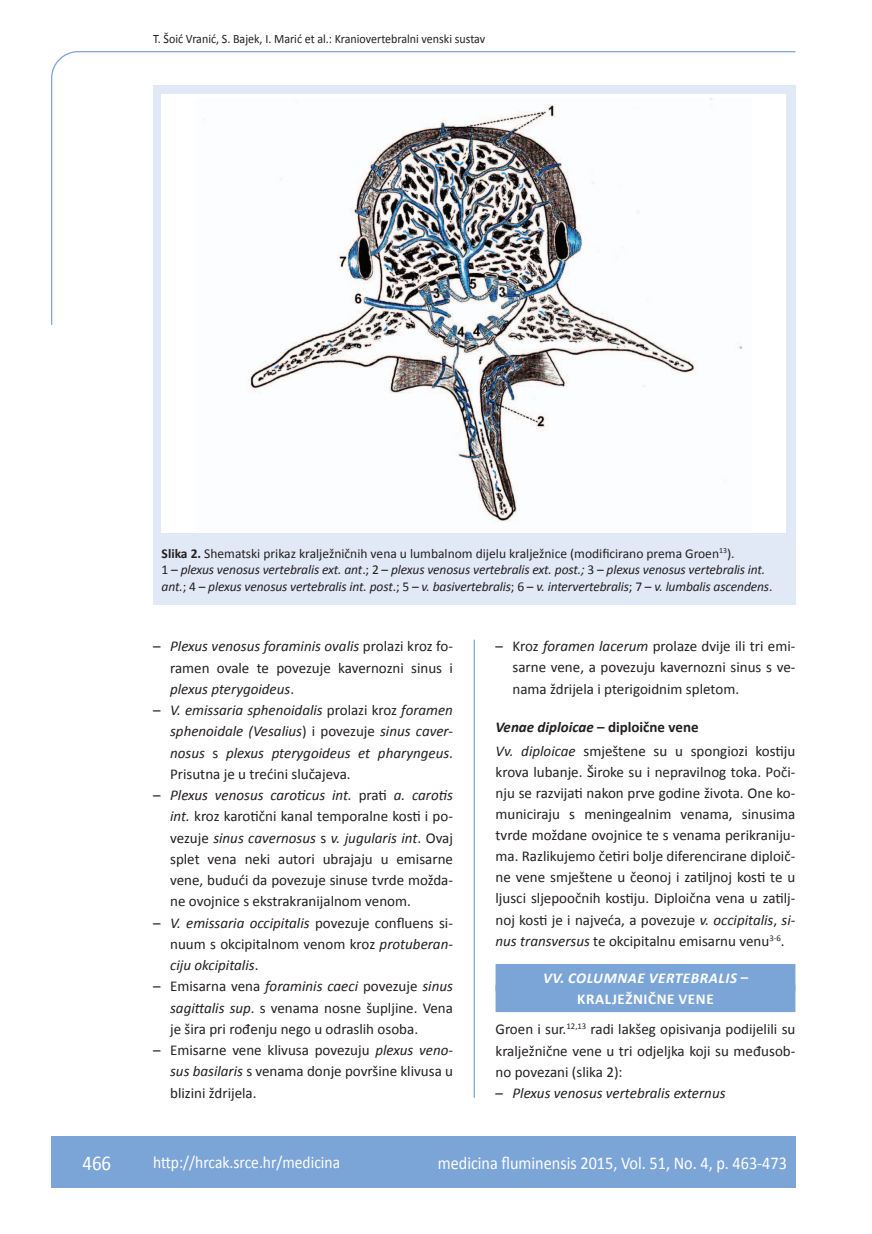
<style>
.page{position:relative;width:872px;height:1234px;background:#fff}
.page>*{position:absolute;margin:0;border:0;box-sizing:border-box;transform-origin:0 0}
.t1{font:21px "Calibri";color:#fff;scale:.9 1}
.t2{font:18px "Calibri";color:#fff;scale:.9 1}
.t3{font:17.25px "Calibri";color:#fff;scale:.9 1}
.t4{font:15px/21.3px "Calibri";color:#231f20;text-align:justify}
.t5{font:italic 15px/21.3px "Calibri";color:#231f20;text-align:justify}
.t6{font:italic 700 15px/21.1px "Calibri";letter-spacing:.04em;color:#fff}
.t7{font:italic 13.5px/16.5px "Calibri";letter-spacing:-.01em;color:#231f20}
.t8{font:12.75px "Calibri";color:#231f20;scale:.94 1}
.s1{font-weight:700;font-style:normal}
.s2{font-style:normal}
.s3{font-style:italic}
.s4{font-weight:700;font-style:italic}
.s5{font-weight:700}
.s6{font-weight:700;color:#fff}
</style>
<div class="page">
<svg style="left:51px;top:51px;width:745px;height:275px"></svg>
<hr style="left:473px;top:639px;width:2px;height:458px;background:#7ca5d7">
<div style="left:51px;top:1135px;width:744px;height:51px;background:#7ca5d7"></div>
<div style="left:495px;top:963px;width:300px;height:27px;background:#7ca5d7"></div>
<div style="left:495px;top:984px;width:300px;height:27px;background:#7ca5d7"></div>
<div style="left:153px;top:85px;width:642px;height:519px;background:#e1e9f6"></div>
<div style="left:162px;top:94px;width:624px;height:438px;background:#fff"></div>
<img style="left:204px;top:98px;width:538px;height:424px">
<p class="t8" style="left:153px;top:30px;width:355px">T. Šoić Vranić, S. Bajek, I. Marić et al.: Kraniovertebralni venski sustav</p>
<p class="t7" style="left:162px;top:544px;width:612px"><span class="s1">SLIKA 2.</span> <span class="s2">Shematski prikaz kralježničnih vena u lumbalnom dijelu kralježnice (modificirano prema Groen</span><sup>13</sup><span class="s2">).<br>1 –</span> plexus venosus vertebralis ext. ant<span class="s2">.; 2 –</span> plexus venosus vertebralis ext. post.; <span class="s2">3 –</span> plexus venosus vertebralis int. ant.<span class="s2">; 4 –</span> plexus venosus vertebralis int. post<span class="s2">.; 5 –</span> v. basivertebralis<span class="s2">; 6 –</span> v. intervertebralis<span class="s2">; 7 –</span> v. lumbalis ascendens<span class="s2">.</span></p>
<p class="t4" style="left:170px;top:634px;width:284px;text-indent:-17px">– <span class="s3">Plexus venosus foraminis ovalis</span> prolazi kroz fo&shy;ramen ovale te povezuje kavernozni sinus i <span class="s3">plexus pterygoideus</span>.</p>
<p class="t5" style="left:170px;top:698px;width:284px;text-indent:-17px"><span class="s2">–</span> V. emissaria sphenoidalis <span class="s2">prolazi kroz</span> foramen sphenoidale (Vesalius<span class="s2">) i povezuje</span> sinus caver&shy;nosus <span class="s2">s</span> plexus pterygoideus et pharyngeus<span class="s2">.<br>Prisutna je u trećini slučajeva.</span></p>
<p class="t4" style="left:170px;top:783px;width:284px;text-indent:-17px">– <span class="s3">Plexus venosus caroticus int.</span> prati <span class="s3">a. carotis int.</span> kroz karotični kanal temporalne kosti i po&shy;vezuje <span class="s3">sinus cavernosus</span> s <span class="s3">v. jugularis int</span>. Ovaj splet vena neki autori ubrajaju u emisarne vene, budući da povezuje sinuse tvrde možda&shy;ne ovojnice s ekstrakranijalnom venom.</p>
<p class="t4" style="left:170px;top:911px;width:284px;text-indent:-17px">– <span class="s3">V. emissaria occipitalis</span> povezuje confluens si&shy;nuum s okcipitalnom venom kroz <span class="s3">protuberan&shy;ciju okcipitalis</span>.</p>
<p class="t4" style="left:170px;top:974px;width:284px;text-indent:-17px">– Emisarna vena <span class="s3">foraminis caeci</span> povezuje <span class="s3">sinus sagittalis sup</span>. s venama nosne šupljine. Vena je šira pri rođenju nego u odraslih osoba.</p>
<p class="t4" style="left:170px;top:1038px;width:284px;text-indent:-17px">– Emisarne vene klivusa povezuju <span class="s3">plexus veno&shy;sus basilaris</span> s venama donje površine klivusa u blizini ždrijela.</p>
<p class="t4" style="left:512px;top:635px;width:284px;text-indent:-17px">– Kroz <span class="s3">foramen lacerum</span> prolaze dvije ili tri emi&shy;sarne vene, a povezuju kavernozni sinus s ve&shy;nama ždrijela i pterigoidnim spletom.</p>
<p class="t4" style="left:495px;top:714px;width:301px;line-height:23.9px"><span class="s4">VENAE DIPLOICAE</span> <span class="s5">– DIPLOIČNE VENE<br></span><span class="s3">Vv. diploicae</span> smještene su u spongiozi kostiju</p>
<p class="t4" style="left:495px;top:760px;width:301px">krova lubanje. Široke su i nepravilnog toka. Poči&shy;nju se razvijati nakon prve godine života. One ko&shy;municiraju s meningealnim venama, sinusima tvrde moždane ovojnice te s venama perikraniju&shy;ma. Razlikujemo četiri bolje diferencirane diploič&shy;ne vene smještene u čeonoj i zatiljnoj kosti te u ljusci sljepoočnih kostiju. Diploična vena u zatilj&shy;noj kosti je i najveća, a povezuje <span class="s3">v. occipitalis</span>, <span class="s3">si&shy;nus transversus</span> te okcipitalnu emisarnu venu<sup>3-6</sup>.</p>
<p class="t6" style="left:577px;top:966px;width:172px;text-indent:-34px">VV. COLUMNAE VERTEBRALIS <span class="s2">–<br>KRALJE</span></p>
<p class="t4" style="left:495px;top:982px;width:301px;line-height:30.6px;text-indent:130px"><span class="s6">ŽNIČNE VENE<br></span>Groen i sur.<sup>12,13</sup> radi lakšeg opisivanja podijelili su</p>
<p class="t4" style="left:495px;top:1039px;width:301px">kralježnične vene u tri odjeljka koji su međusob&shy;no povezani (slika 2):</p>
<p class="t5" style="left:495px;top:1081px;width:231px"><span class="s2">–</span> Plexus venosus vertebralis externus</p>
<h1 class="t1" style="left:82px;top:1149px;width:33px">466</h1>
<p class="t3" style="left:153px;top:1150px;width:209px">http://hrcak.srce.hr/medicina</p>
<p class="t2" style="left:438px;top:1151px;width:389px">medicina fluminensis 2015, Vol. 51, No. 4, p. 463-473</p>
</div>
